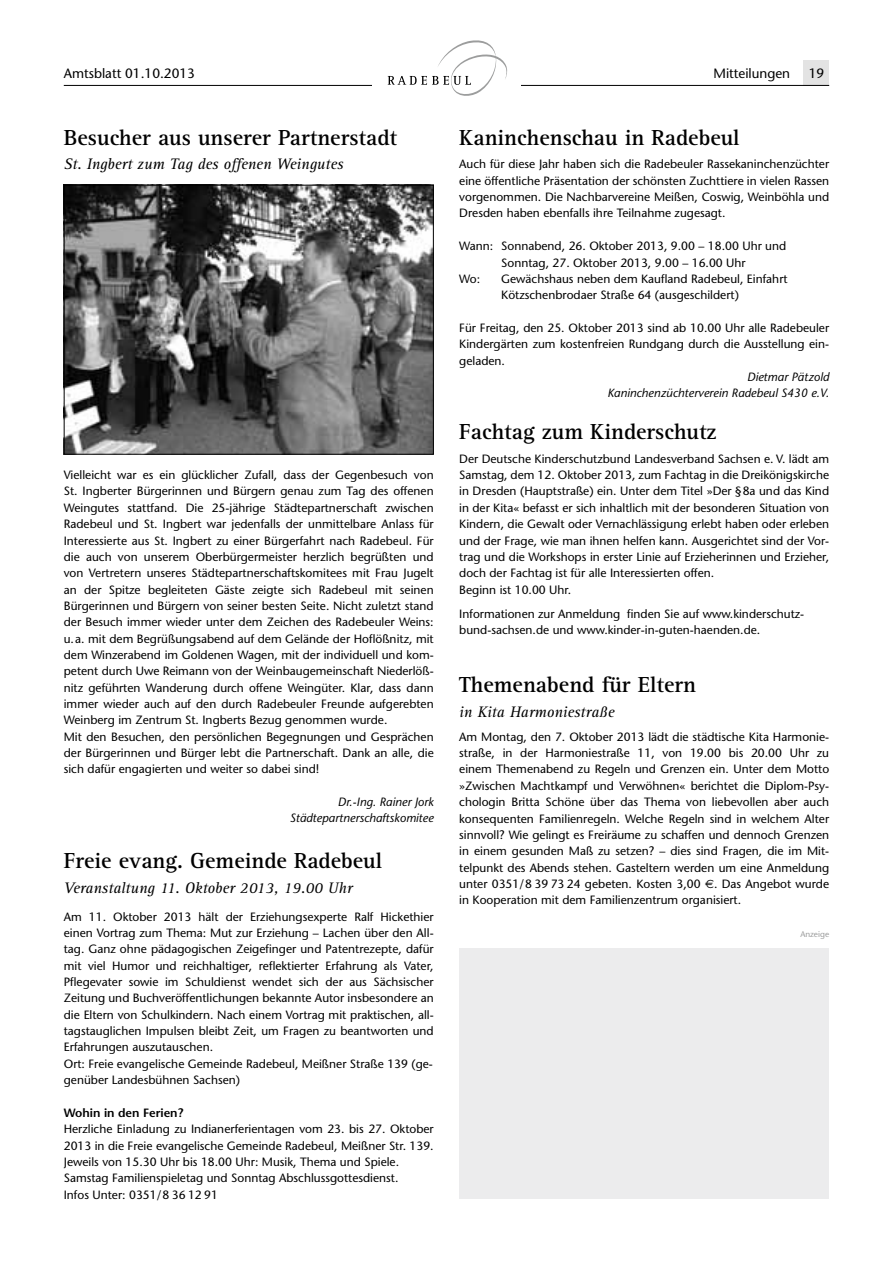
<style>
.page{position:relative;width:893px;height:1263px;background:#fff}
.page>*{position:absolute;margin:0;border:0;box-sizing:border-box;transform-origin:0 0}
.t1{font:700 22.5px "Rotis Serif";color:#000}
.t2{font:italic 15.75px "Rotis Serif";color:#000}
.t3{font:13.5px "Stone Sans";color:#000}
.t4{font:12px/16.4px "Stone Sans";color:#000}
.t5{font:italic 12px/16.4px "Stone Sans";color:#000;text-align:right}
.t6{font:600 12px "Stone Sans";color:#000}
.t7{font:8.25px "Stone Sans";color:#9c9d9d}
.s1{font-family:"Euro Sans"}
</style>
<div class="page">
<div style="left:804px;top:60px;width:25px;height:26px;background:#e3e3e3"></div>
<hr style="left:64px;top:85px;width:765px;height:1px;background:#000">
<div style="left:372px;top:36px;width:149px;height:64px;background:#fff"></div>
<svg style="left:388px;top:40px;width:119px;height:56px"></svg>
<div style="left:459px;top:948px;width:370px;height:250px;background:#ececed"></div>
<img style="left:66px;top:187px;width:366px;height:266px">
<div style="left:64px;top:185px;width:370px;height:270px;border:1px solid #000"></div>
<p class="t3" style="left:64px;top:65px;width:133px">Amtsblatt 01.10.2013</p>
<p class="t3" style="left:713px;top:65px;width:78px">Mitteilungen</p>
<p class="t3" style="left:809px;top:65px;width:17px">19</p>
<h1 class="t1" style="left:64px;top:124px;width:335px">Besucher aus unserer Partnerstadt</h1>
<h2 class="t2" style="left:64px;top:155px;width:281px">St. Ingbert zum Tag des offenen Weingutes</h2>
<p class="t4" style="left:64px;top:467px;width:371px">Vielleicht war es ein glücklicher Zufall, dass der Gegenbesuch von St. Ingberter Bürgerinnen und Bürgern genau zum Tag des offenen Weingutes stattfand. Die 25-jährige Städtepartnerschaft zwischen Radebeul und St. Ingbert war jedenfalls der unmittelbare Anlass für Interessierte aus St. Ingbert zu einer Bürgerfahrt nach Radebeul. Für die auch von unserem Oberbürgermeister herzlich begrüßten und von Vertretern unseres Städtepartnerschaftskomitees mit Frau Jugelt an der Spitze begleiteten Gäste zeigte sich Radebeul mit seinen Bürgerinnen und Bürgern von seiner besten Seite. Nicht zuletzt stand der Besuch immer wieder unter dem Zeichen des Radebeuler Weins: u.a. mit dem Begrüßungsabend auf dem Gelände der Hoflößnitz, mit dem Winzerabend im Goldenen Wagen, mit der individuell und kom&shy;petent durch Uwe Reimann von der Weinbaugemeinschaft Niederlöß&shy;nitz geführten Wanderung durch offene Weingüter. Klar, dass dann immer wieder auch auf den durch Radebeuler Freunde aufgerebten Weinberg im Zentrum St. Ingberts Bezug genommen wurde.<br>Mit den Besuchen, den persönlichen Begegnungen und Gesprächen der Bürgerinnen und Bürger lebt die Partnerschaft. Dank an alle, die sich dafür engagierten und weiter so dabei sind!</p>
<p class="t5" style="left:290px;top:794px;width:146px">Dr.-Ing. Rainer Jork<br>Städtepartnerschaftskomitee</p>
<h1 class="t1" style="left:64px;top:847px;width:320px">Freie evang. Gemeinde Radebeul</h1>
<h2 class="t2" style="left:64px;top:879px;width:290px">Veranstaltung 11. Oktober 2013, 19.00 Uhr</h2>
<p class="t4" style="left:64px;top:908px;width:371px">Am 11. Oktober 2013 hält der Erziehungsexperte Ralf Hickethier einen Vortrag zum Thema: Mut zur Erziehung – Lachen über den All&shy;tag. Ganz ohne pädagogischen Zeigefinger und Patentrezepte, dafür mit viel Humor und reichhaltiger, reflektierter Erfahrung als Vater, Pflegevater sowie im Schuldienst wendet sich der aus Sächsischer Zeitung und Buchveröffentlichungen bekannte Autor insbesondere an die Eltern von Schulkindern. Nach einem Vortrag mit praktischen, all&shy;tagstauglichen Impulsen bleibt Zeit, um Fragen zu beantworten und Erfahrungen auszutauschen.<br>Ort: Freie evangelische Gemeinde Radebeul, Meißner Straße 139 (ge&shy;genüber Landesbühnen Sachsen)</p>
<p class="t6" style="left:64px;top:1105px;width:121px">Wohin in den Ferien?</p>
<p class="t4" style="left:64px;top:1121px;width:371px">Herzliche Einladung zu Indianerferientagen vom 23. bis 27. Oktober 2013 in die Freie evangelische Gemeinde Radebeul, Meißner Str. 139.<br>Jeweils von 15.30 Uhr bis 18.00 Uhr: Musik, Thema und Spiele.<br>Samstag Familienspieletag und Sonntag Abschlussgottesdienst.<br>Infos Unter: 0351/8 36 12 91</p>
<h1 class="t1" style="left:459px;top:124px;width:282px">Kaninchenschau in Radebeul</h1>
<p class="t4" style="left:459px;top:156px;width:371px;text-align:justify">Auch für diese Jahr haben sich die Radebeuler Rassekaninchenzüchter eine öffentliche Präsentation der schönsten Zuchttiere in vielen Rassen vorgenommen. Die Nachbarvereine Meißen, Coswig, Weinböhla und Dresden haben ebenfalls ihre Teilnahme zugesagt.</p>
<p class="t4" style="left:459px;top:238px;width:329px">Wann: Sonnabend, 26. Oktober 2013, 9.00 – 18.00 Uhr und</p>
<p class="t4" style="left:501px;top:254px;width:246px">Sonntag, 27. Oktober 2013, 9.00 – 16.00 Uhr</p>
<p class="t4" style="left:459px;top:271px;width:22px">Wo:</p>
<p class="t4" style="left:501px;top:271px;width:288px">Gewächshaus neben dem Kaufland Radebeul, Einfahrt<br>Kötzschenbrodaer Straße 64 (ausgeschildert)</p>
<p class="t4" style="left:459px;top:320px;width:371px;text-align:justify">Für Freitag, den 25. Oktober 2013 sind ab 10.00 Uhr alle Radebeuler Kindergärten zum kostenfreien Rundgang durch die Ausstellung ein&shy;geladen.</p>
<p class="t5" style="left:607px;top:368px;width:223px">Dietmar Pätzold<br>Kaninchenzüchterverein Radebeul S430 e.V.</p>
<h1 class="t1" style="left:459px;top:418px;width:259px">Fachtag zum Kinderschutz</h1>
<p class="t4" style="left:459px;top:450px;width:371px">Der Deutsche Kinderschutzbund Landesverband Sachsen e. V. lädt am Samstag, dem 12. Oktober 2013, zum Fachtag in die Dreikönigskirche in Dresden (Hauptstraße) ein. Unter dem Titel »Der §8a und das Kind in der Kita« befasst er sich inhaltlich mit der besonderen Situation von Kindern, die Gewalt oder Vernachlässigung erlebt haben oder erleben und der Frage, wie man ihnen helfen kann. Ausgerichtet sind der Vor&shy;trag und die Workshops in erster Linie auf Erzieherinnen und Erzieher, doch der Fachtag ist für alle Interessierten offen.<br>Beginn ist 10.00 Uhr.</p>
<p class="t4" style="left:459px;top:606px;width:346px">Informationen zur Anmeldung finden Sie auf www.kinderschutz&shy;bund-sachsen.de und www.kinder-in-guten-haenden.de.</p>
<h1 class="t1" style="left:459px;top:671px;width:238px">Themenabend für Eltern</h1>
<h2 class="t2" style="left:459px;top:703px;width:157px">in Kita Harmoniestraße</h2>
<p class="t4" style="left:459px;top:728px;width:371px;text-align:justify">Am Montag, den 7. Oktober 2013 lädt die städtische Kita Harmonie&shy;straße, in der Harmoniestraße 11, von 19.00 bis 20.00 Uhr zu einem Themenabend zu Regeln und Grenzen ein. Unter dem Motto »Zwischen Machtkampf und Verwöhnen« berichtet die Diplom-Psy&shy;chologin Britta Schöne über das Thema von liebevollen aber auch konsequenten Familienregeln. Welche Regeln sind in welchem Alter sinnvoll? Wie gelingt es Freiräume zu schaffen und dennoch Grenzen in einem gesunden Maß zu setzen? – dies sind Fragen, die im Mit&shy;telpunkt des Abends stehen. Gasteltern werden um eine Anmeldung unter 0351/8 39 73 24 gebeten. Kosten 3,00 <span class="s1">€</span>. Das Angebot wurde in Kooperation mit dem Familienzentrum organisiert.</p>
<p class="t7" style="left:800px;top:929px;width:30px">Anzeige</p>
</div>
